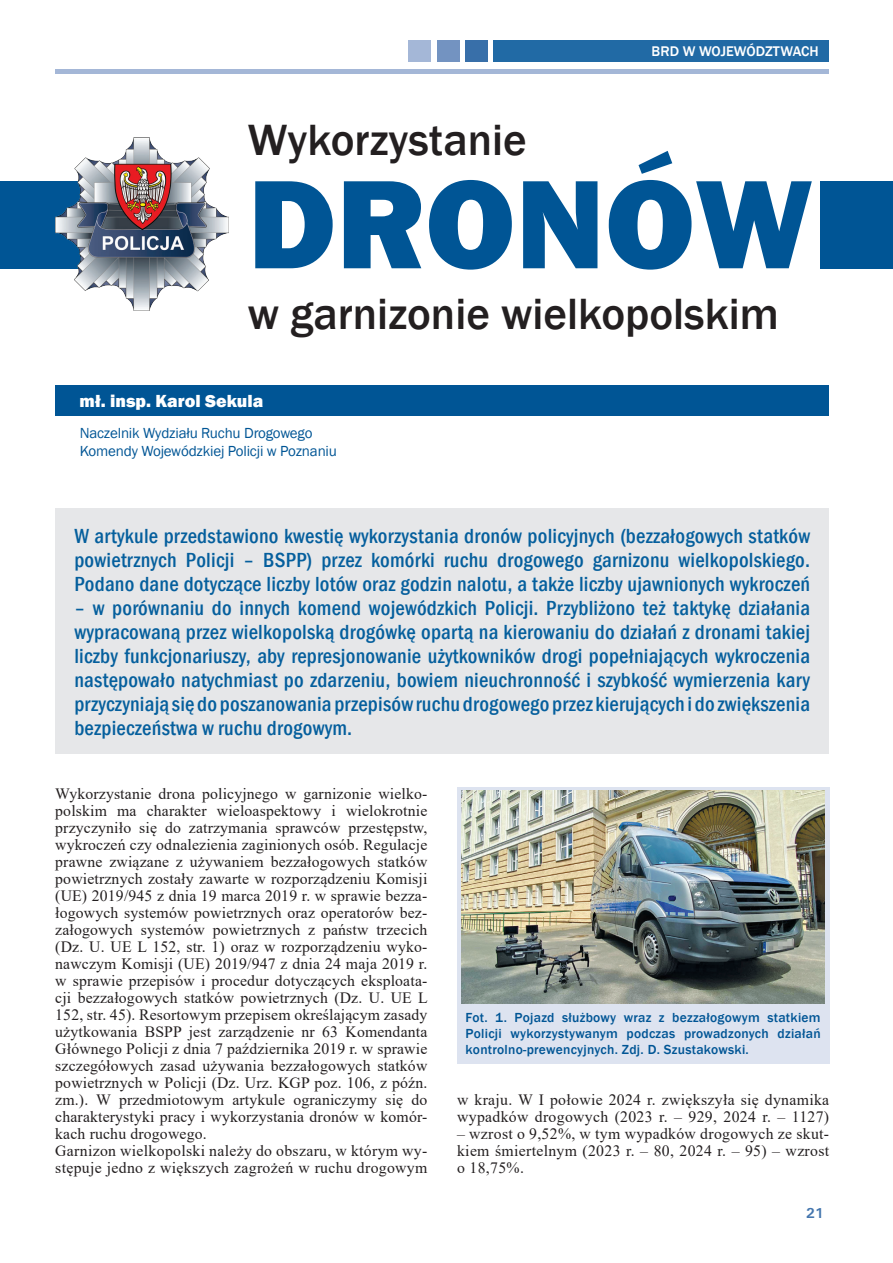
<style>
.page{position:relative;width:893px;height:1263px;background:#fff}
.page>*{position:absolute;margin:0;border:0;box-sizing:border-box;transform-origin:0 0}
.Tytul_dtp{font:800 130.5px "Franklin Gothic";color:#005595}
.Tytul_2_dtp{font:500 45px "Franklin Gothic";color:#231f20}
.Lead_dtp{font:500 condensed 21px/24px "Franklin Gothic";letter-spacing:.01em;color:#055f9d;text-align:justify}
.Autor_dtp{font:800 18px "Franklin Gothic";color:#fff}
.Podstawowy_dtp{font:15.75px/17px "Times New Roman";letter-spacing:.02em;color:#231f20}
.Autor_skad_dtp{font:15px "Franklin Gothic";letter-spacing:-.01em;color:#005595}
.t1{font:500 14.4px "Franklin Gothic";color:#fff}
.t2{font:700 14.4px "Univers";color:#4476ae}
.Fot_podpis_dtp{font:500 13.5px/15.8px "Franklin Gothic";letter-spacing:.02em;color:#005595;text-align:justify}
</style>
<div class="page">
<hr style="left:55px;top:70px;width:774px;height:4px;background:#a4b7d7">
<div style="left:493px;top:41px;width:336px;height:21px;background:#216aa5"></div>
<div style="left:465px;top:41px;width:23px;height:21px;background:#386fa9"></div>
<div style="left:437px;top:41px;width:22px;height:21px;background:#7393c1"></div>
<div style="left:408px;top:41px;width:23px;height:21px;background:#a4b7d7"></div>
<div style="left:0;top:181px;width:137px;height:87px;background:#005595"></div>
<div style="left:821px;top:181px;width:72px;height:87px;background:#005595"></div>
<div style="left:55px;top:509px;width:774px;height:245px;background:#e6e7e9"></div>
<div style="left:55px;top:386px;width:774px;height:30px;background:#005595"></div>
<img style="left:55px;top:137px;width:173px;height:174px">
<div style="left:457px;top:787px;width:372px;height:276px;background:#dde3f0"></div>
<img style="left:461px;top:791px;width:364px;height:212px">
<p class="t1" style="left:652px;top:43px;width:168px">BRD W WOJEWÓDZTWACH</p>
<p class="Tytul_2_dtp" style="left:248px;top:112px;width:281px">Wykorzystanie</p>
<p class="Tytul_dtp" style="left:248px;top:140px;width:566px">DRONÓW</p>
<p class="Tytul_2_dtp" style="left:248px;top:286px;width:533px">w garnizonie wielkopolskim</p>
<p class="Autor_dtp" style="left:80px;top:389px;width:185px">mł. insp. Karol Sekula</p>
<p class="Autor_skad_dtp" style="left:80px;top:424px;width:234px">Naczelnik Wydziału Ruchu Drogowego</p>
<p class="Autor_skad_dtp" style="left:80px;top:442px;width:259px">Komendy Wojewódzkiej Policji w Poznaniu</p>
<p class="Lead_dtp" style="left:74px;top:524px;width:737px">W artykule przedstawiono kwestię wykorzystania dronów policyjnych (bezzałogowych statków powietrznych Policji – BSPP) przez komórki ruchu drogowego garnizonu wielkopolskiego.<br>Podano dane dotyczące liczby lotów oraz godzin nalotu, a także liczby ujawnionych wykroczeń</p>
<p class="Lead_dtp" style="left:74px;top:596px;width:737px">– w porównaniu do innych komend wojewódzkich Policji. Przybliżono też taktykę działania wypracowaną przez wielkopolską drogówkę opartą na kierowaniu do działań z dronami takiej liczby funkcjonariuszy, aby represjonowanie użytkowników drogi popełniających wykroczenia następowało natychmiast po zdarzeniu, bowiem nieuchronność i szybkość wymierzenia kary przyczyniają się do poszanowania przepisów ruchu drogowego przez kierujących i do zwiększenia bezpieczeństwa w ruchu drogowym.</p>
<p class="Podstawowy_dtp" style="left:55px;top:785px;width:374px;text-align:justify">Wykorzystanie drona policyjnego w garnizonie wielko&shy;polskim ma charakter wieloaspektowy i wielokrotnie przyczyniło się do zatrzymania sprawców przestępstw, wykroczeń czy odnalezienia zaginionych osób. Regulacje prawne związane z używaniem bezzałogowych statków powietrznych zostały zawarte w rozporządzeniu Komisji (UE) 2019/945 z dnia 19 marca 2019 r. w sprawie bezza&shy;łogowych systemów powietrznych oraz operatorów bez&shy;załogowych systemów powietrznych z państw trzecich (Dz. U. UE L 152, str. 1) oraz w rozporządzeniu wyko&shy;nawczym Komisji (UE) 2019/947 z dnia 24 maja 2019 r. w sprawie przepisów i procedur dotyczących eksploata&shy;cji bezzałogowych statków powietrznych (Dz. U. UE L 152, str. 45). Resortowym przepisem określającym zasady użytkowania BSPP jest zarządzenie nr 63 Komendanta Głównego Policji z dnia 7 października 2019 r. w sprawie szczegółowych zasad używania bezzałogowych statków powietrznych w Policji (Dz. Urz. KGP poz. 106, z późn. zm.). W przedmiotowym artykule ograniczymy się do charakterystyki pracy i wykorzystania dronów w komór&shy;kach ruchu drogowego.</p>
<p class="Podstawowy_dtp" style="left:55px;top:1142px;width:374px">Garnizon wielkopolski należy do obszaru, w którym wy&shy;stępuje jedno z większych zagrożeń w ruchu drogowym</p>
<p class="Fot_podpis_dtp" style="left:466px;top:1010px;width:357px">Fot. 1. Pojazd służbowy wraz z bezzałogowym statkiem Policji wykorzystywanym podczas prowadzonych działań kontrolno-prewencyjnych. Zdj. D. Szustakowski.</p>
<p class="Podstawowy_dtp" style="left:457px;top:1091px;width:374px">w kraju. W I połowie 2024 r. zwiększyła się dynamika wypadków drogowych (2023 r. – 929, 2024 r. – 1127)</p>
<p class="Podstawowy_dtp" style="left:457px;top:1125px;width:374px;text-align:justify">– wzrost o 9,52%, w tym wypadków drogowych ze skut&shy;kiem śmiertelnym (2023 r. – 80, 2024 r. – 95) – wzrost o 18,75%.</p>
<p class="t2" style="left:806px;top:1204px;width:20px">21</p>
</div>
